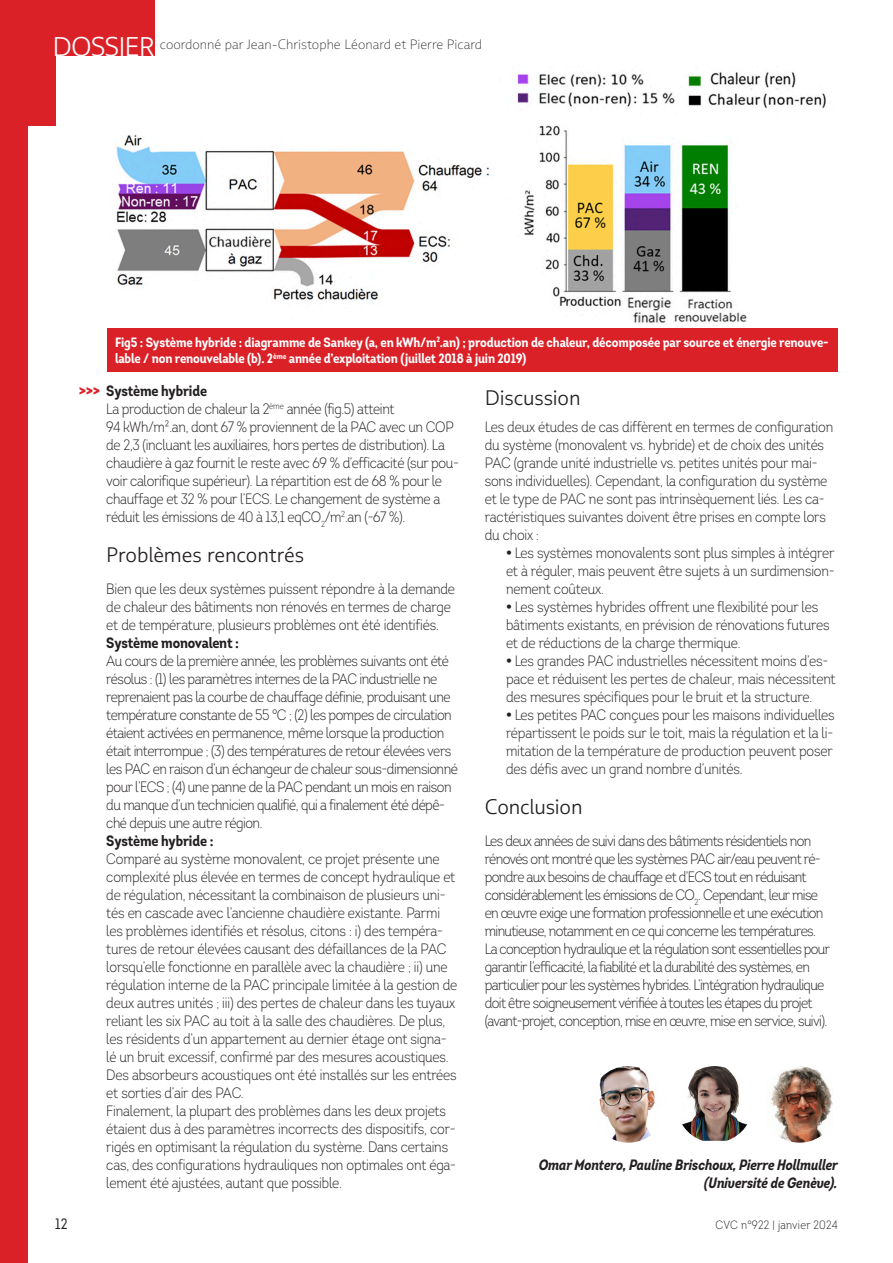
<style>
.page{position:relative;width:893px;height:1263px;background:#fff}
.page>*{position:absolute;margin:0;border:0;box-sizing:border-box;transform-origin:0 0}
.INTER_DOS{font:300 21px "Multiple Sans Pro";letter-spacing:-.005em;color:#231f20}
.TEXTE_COURANT{font:300 15px/18px "Intro Cond";letter-spacing:-.015em;color:#231f20}
.TEXTE_COURANT-2{font:300 15px/18px "Intro Cond";letter-spacing:-.04em;color:#231f20}
.SIGNATURE{font:italic 700 15px/18px "Intro Cond";letter-spacing:-.01em;color:#231f20;text-align:right}
.TEXTE_COURANT-3{font:700 15px "Intro Cond";letter-spacing:-.01em;color:#231f20}
.t1{font:15px "Intro Cond";color:#231f20}
.LEGENDE{font:700 13.5px/16.5px "Intro Cond";letter-spacing:-.01em;color:#fff}
.t2{font:200 13.5px "Multiple Sans Pro";color:#231f20}
.t3{font:300 12px "Intro Cond";letter-spacing:.02em;color:#231f20}
.s1{font-weight:300;font-size:27px;color:#fff}
.s2{font-weight:900;color:#da2128}
.s3{font-weight:700}
</style>
<div class="page">
<div style="left:0;top:55px;width:28px;height:1208px;background:#da2128"></div>
<div style="left:0;top:0;width:155px;height:55px;background:#da2128"></div>
<div style="left:0;top:55px;width:55px;height:71px;background:#da2128"></div>
<img style="left:116px;top:72px;width:710px;height:251px">
<div style="left:107px;top:328px;width:730px;height:43px;background:#da2128"></div>
<img style="left:590px;top:1066px;width:77px;height:77px;border-radius:38px">
<img style="left:682px;top:1066px;width:66px;height:75px">
<img style="left:770px;top:1066px;width:63px;height:77px">
<p class="t2" style="left:53px;top:37px;width:431px"><span class="s1">DOSSIER</span> coordonné par Jean-Christophe Léonard et Pierre Picard</p>
<p class="LEGENDE" style="left:115px;top:333px;width:715px">Fig5 : Système hybride : diagramme de Sankey (a, en kWh/m<sup>2</sup>.an) ; production de chaleur, décomposée par source et énergie renouve&shy;lable / non renouvelable (b). 2<sup>ème</sup> année d’exploitation (juillet 2018 à juin 2019)</p>
<p class="TEXTE_COURANT-3" style="left:79px;top:381px;width:130px"><span class="s2">&gt;&gt;&gt;</span> Système hybride</p>
<p class="TEXTE_COURANT" style="left:106px;top:400px;width:354px">La production de chaleur la 2<sup>ème</sup> année (fig.5) atteint<br>94 kWh/m².an, dont 67 % proviennent de la PAC avec un COP de 2,3 (incluant les auxiliaires, hors pertes de distribution). La chaudière à gaz fournit le reste avec 69 % d’efficacité (sur pou&shy;voir calorifique supérieur). La répartition est de 68 % pour le chauffage et 32 % pour l’ECS. Le changement de système a réduit les émissions de 40 à 13,1 eqCO<sub>2</sub>/m<sup>2</sup>.an (-67 %).</p>
<p class="INTER_DOS" style="left:106px;top:542px;width:199px">Problèmes rencontrés</p>
<p class="TEXTE_COURANT" style="left:106px;top:580px;width:350px">Bien que les deux systèmes puissent répondre à la demande de chaleur des bâtiments non rénovés en termes de charge et de température, plusieurs problèmes ont été identifiés.</p>
<p class="TEXTE_COURANT-3" style="left:106px;top:633px;width:134px">Système monovalent :</p>
<p class="TEXTE_COURANT" style="left:106px;top:652px;width:353px">Au cours de la première année, les problèmes suivants ont été résolus : (1) les paramètres internes de la PAC industrielle ne reprenaient pas la courbe de chauffage définie, produisant une température constante de 55 °C ; (2) les pompes de circulation étaient activées en permanence, même lorsque la production était interrompue ; (3) des températures de retour élevées vers les PAC en raison d’un échangeur de chaleur sous-dimensionné pour l’ECS ; (4) une panne de la PAC pendant un mois en raison du manque d’un technicien qualifié, qui a finalement été dépê&shy;ché depuis une autre région.</p>
<p class="TEXTE_COURANT-3" style="left:106px;top:831px;width:109px">Système hybride :</p>
<p class="TEXTE_COURANT" style="left:106px;top:850px;width:353px">Comparé au système monovalent, ce projet présente une complexité plus élevée en termes de concept hydraulique et de régulation, nécessitant la combinaison de plusieurs uni&shy;tés en cascade avec l’ancienne chaudière existante. Parmi les problèmes identifiés et résolus, citons : i) des tempéra&shy;tures de retour élevées causant des défaillances de la PAC lorsqu’elle fonctionne en parallèle avec la chaudière ; ii) une régulation interne de la PAC principale limitée à la gestion de deux autres unités ; iii) des pertes de chaleur dans les tuyaux reliant les six PAC au toit à la salle des chaudières. De plus, les résidents d’un appartement au dernier étage ont signa&shy;lé un bruit excessif, confirmé par des mesures acoustiques.<br>Des absorbeurs acoustiques ont été installés sur les entrées et sorties d’air des PAC.</p>
<p class="TEXTE_COURANT" style="left:106px;top:1102px;width:351px">Finalement, la plupart des problèmes dans les deux projets étaient dus à des paramètres incorrects des dispositifs, cor&shy;rigés en optimisant la régulation du système. Dans certains cas, des configurations hydrauliques non optimales ont éga&shy;lement été ajustées, autant que possible.</p>
<p class="INTER_DOS" style="left:485px;top:385px;width:97px">Discussion</p>
<p class="TEXTE_COURANT" style="left:485px;top:418px;width:350px">Les deux études de cas diffèrent en termes de configuration du système (monovalent vs. hybride) et de choix des unités PAC (grande unité industrielle vs. petites unités pour mai&shy;sons individuelles). Cependant, la configuration du système et le type de PAC ne sont pas intrinsèquement liés. Les ca&shy;ractéristiques suivantes doivent être prises en compte lors du choix :</p>
<p class="TEXTE_COURANT" style="left:506px;top:544px;width:330px;text-align:justify"><span class="s3">•</span> Les systèmes monovalents sont plus simples à intégrer et à réguler, mais peuvent être sujets à un surdimension&shy;nement coûteux.</p>
<p class="TEXTE_COURANT" style="left:506px;top:598px;width:325px"><span class="s3">•</span> Les systèmes hybrides offrent une flexibilité pour les bâtiments existants, en prévision de rénovations futures et de réductions de la charge thermique.</p>
<p class="TEXTE_COURANT" style="left:506px;top:652px;width:331px"><span class="s3">•</span> Les grandes PAC industrielles nécessitent moins d’es&shy;pace et réduisent les pertes de chaleur, mais nécessitent des mesures spécifiques pour le bruit et la structure.</p>
<p class="TEXTE_COURANT" style="left:506px;top:706px;width:330px"><span class="s3">•</span> Les petites PAC conçues pour les maisons individuelles répartissent le poids sur le toit, mais la régulation et la li&shy;mitation de la température de production peuvent poser des défis avec un grand nombre d’unités.</p>
<p class="INTER_DOS" style="left:485px;top:794px;width:99px">Conclusion</p>
<p class="TEXTE_COURANT-2" style="left:485px;top:832px;width:347px">Les deux années de suivi dans des bâtiments résidentiels non rénovés ont montré que les systèmes PAC air/eau peuvent ré&shy;pondre aux besoins de chauffage et d’ECS tout en réduisant considérablement les émissions de CO<sub>2</sub>. Cependant, leur mise en œuvre exige une formation professionnelle et une exécution minutieuse, notamment en ce qui concerne les températures.<br>La conception hydraulique et la régulation sont essentielles pour garantir l’efficacité, la fiabilité et la durabilité des systèmes, en particulier pour les systèmes hybrides. L’intégration hydraulique doit être soigneusement vérifiée à toutes les étapes du projet (avant-projet, conception, mise en œuvre, mise en service, suivi).</p>
<p class="SIGNATURE" style="left:539px;top:1156px;width:301px">Omar Montero, Pauline Brischoux, Pierre Hollmuller (Université de Genève).</p>
<p class="t1" style="left:55px;top:1215px;width:14px">12</p>
<p class="t3" style="left:716px;top:1217px;width:124px">CVC n°922 | janvier 2024</p>
</div>
